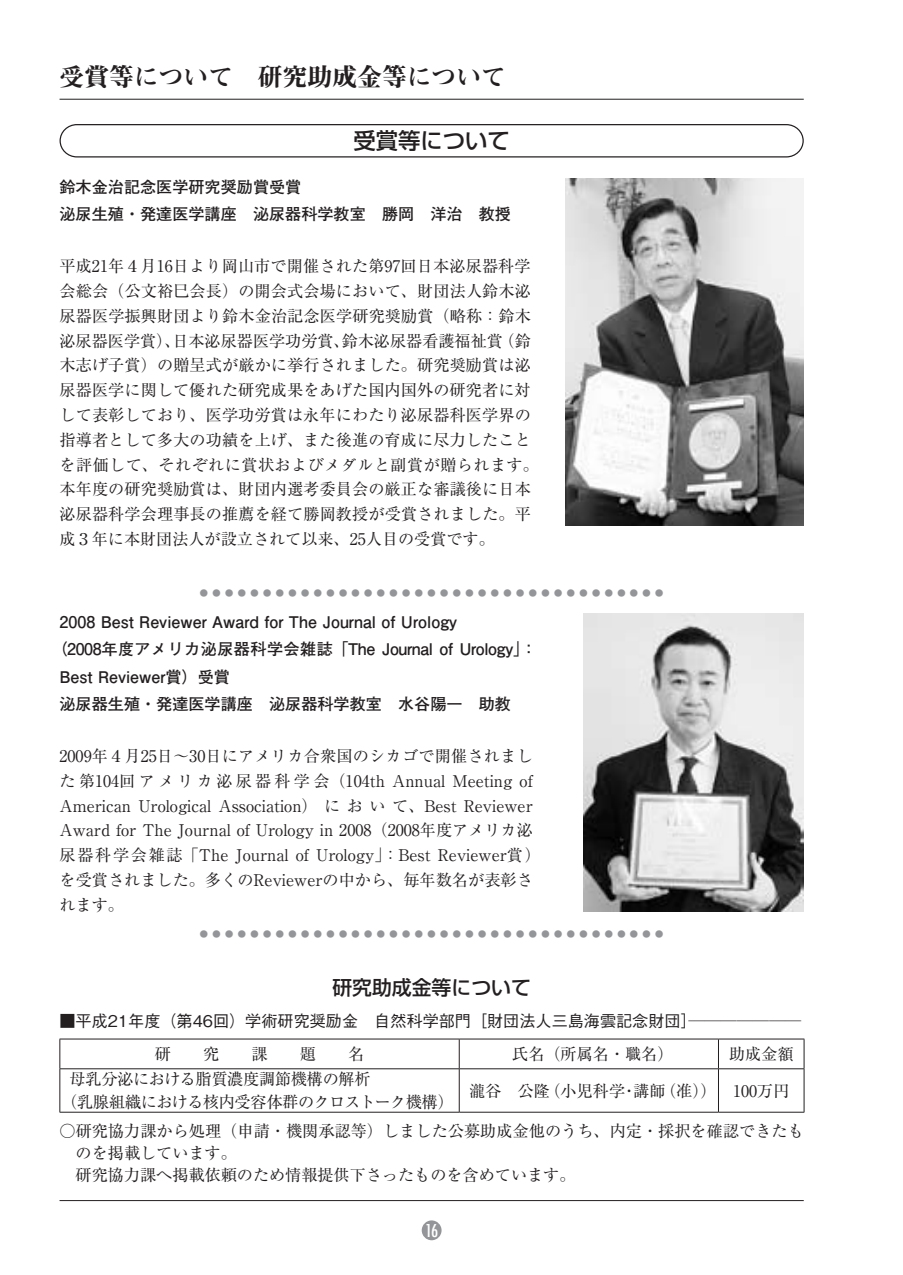
<style>
.page{position:relative;width:903px;height:1275px;background:#fff}
.page>*{position:absolute;margin:0;border:0;box-sizing:border-box;transform-origin:0 0}
.t1{font:500 42.18px "Ryumin Pr 5";color:#939598}
.t2{font:24.85px "Midashi Min Pr 5 MA31";color:#231f20}
.t3{font:500 22.4px "Shin Go Pr 5";color:#231f20}
.t4{font:500 19.78px "Shin Go Pr 5";color:#231f20}
.t5{font:500 condensed 17.32px "Futura";color:#fff}
.t6{font:16.1px/24.8px "Ryumin Pr 5";letter-spacing:.005em;color:#231f20}
.t7{font:700 16.1px/27.3px "Futo Go B101 Pr 5";color:#231f20}
.t8{font:500 16.1px/33.2px "Gothic BBB Pr 5";color:#231f20}
.t9{font:16.1px/22.4px "Ryumin Pr 5";letter-spacing:-.02em;color:#231f20}
.t10{font:700 16.1px "Futo Go B101 Pr 5";letter-spacing:-.025em;color:#231f20}
.s1{font-family:"Ryumin Pr 5";font-weight:400}
</style>
<div class="page">
<hr style="left:60px;top:99px;width:744px;height:1px;background:#231f20">
<hr style="left:60px;top:1200px;width:744px;height:1px;background:#231f20">
<div style="left:422px;top:1220px;width:19px;height:20px;background:#939598;border-radius:50%"></div>
<svg style="left:60px;top:124px;width:744px;height:34px"></svg>
<img style="left:584px;top:614px;width:220px;height:298px">
<img style="left:566px;top:179px;width:238px;height:347px">
<hr style="left:60px;top:1039px;width:399px;height:1px;background:#231f20">
<svg style="left:60px;top:1039px;width:1px;height:29px"></svg>
<hr style="left:459px;top:1039px;width:259px;height:1px;background:#231f20">
<svg style="left:459px;top:1039px;width:1px;height:29px"></svg>
<hr style="left:718px;top:1039px;width:86px;height:1px;background:#231f20">
<svg style="left:718px;top:1039px;width:1px;height:29px"></svg>
<svg style="left:804px;top:1039px;width:1px;height:29px"></svg>
<hr style="left:60px;top:1068px;width:399px;height:1px;background:#231f20">
<hr style="left:60px;top:1069px;width:1px;height:43px;background:#231f20">
<hr style="left:459px;top:1068px;width:259px;height:1px;background:#231f20">
<hr style="left:459px;top:1069px;width:1px;height:43px;background:#231f20">
<hr style="left:718px;top:1068px;width:86px;height:1px;background:#231f20">
<hr style="left:718px;top:1069px;width:1px;height:43px;background:#231f20">
<hr style="left:804px;top:1069px;width:1px;height:43px;background:#231f20">
<hr style="left:60px;top:1112px;width:399px;height:1px;background:#231f20">
<hr style="left:459px;top:1112px;width:259px;height:1px;background:#231f20">
<hr style="left:718px;top:1112px;width:86px;height:1px;background:#231f20">
<p class="t2" style="left:60px;top:58px;width:448px">受賞等について　研究助成金等について</p>
<p class="t3" style="left:353px;top:122px;width:158px">受賞等について</p>
<p class="t7" style="left:60px;top:172px;width:453px">鈴木金治記念医学研究奨励賞受賞<br>泌尿生殖・発達医学講座　泌尿器科学教室　勝岡　洋治　教授</p>
<p class="t6" style="left:60px;top:253px;width:481px">平成21年４月16日より岡山市で開催された第97回日本泌尿器科学会総会（公文裕巳会長）の開会式会場において、財団法人鈴木泌尿器医学振興財団より鈴木金治記念医学研究奨励賞（略称：鈴木泌尿器医学賞）、日本泌尿器医学功労賞、鈴木泌尿器看護福祉賞（鈴木志げ子賞）の贈呈式が厳かに挙行されました。研究奨励賞は泌尿器医学に関して優れた研究成果をあげた国内国外の研究者に対して表彰しており、医学功労賞は永年にわたり泌尿器科医学界の指導者として多大の功績を上げ、また後進の育成に尽力したことを評価して、それぞれに賞状およびメダルと副賞が贈られます。本年度の研究奨励賞は、財団内選考委員会の厳正な審議後に日本泌尿器科学会理事長の推薦を経て勝岡教授が受賞されました。平成３年に本財団法人が設立されて以来、25人目の受賞です。</p>
<p class="t1" style="left:183px;top:560px;width:499px">・・・・・・・・・・・・・・・・・・・・・・・・・・・・・・・・・・・・・</p>
<p class="t7" style="left:60px;top:607px;width:399px">2008 Best Reviewer Award for The Journal of Urology</p>
<p class="t10" style="left:51px;top:636px;width:487px">（2008年度アメリカ泌尿器科学会雑誌「The Journal of Urology」：</p>
<p class="t7" style="left:60px;top:662px;width:172px">Best Reviewer賞）受賞</p>
<p class="t7" style="left:60px;top:689px;width:453px">泌尿器生殖・発達医学講座　泌尿器科学教室　水谷陽一　助教</p>
<p class="t6" style="left:60px;top:742px;width:483px">2009年４月25日〜30日にアメリカ合衆国のシカゴで開催されました第104回アメリカ泌尿器科学会（104th Annual Meeting of American Urological Association）において、Best Reviewer Award for The Journal of Urology in 2008（2008年度アメリカ泌尿器科学会雑誌「The Journal of Urology」：Best Reviewer賞）を受賞されました。多くのReviewerの中から、毎年数名が表彰されます。</p>
<p class="t1" style="left:183px;top:901px;width:499px">・・・・・・・・・・・・・・・・・・・・・・・・・・・・・・・・・・・・・</p>
<p class="t4" style="left:332px;top:972px;width:200px">研究助成金等について</p>
<p class="t8" style="left:512px;top:1003px;width:290px;text-indent:-453px">■平成21年度（第46回）学術研究奨励金　自然科学部門［財団法人三島海雲記念財団］────────<span class="s1">氏名（所属名・職名）</span></p>
<p class="t6" style="left:729px;top:1040px;width:66px">助成金額</p>
<p class="t9" style="left:61px;top:1067px;width:394px;text-indent:8px">母乳分泌における脂質濃度調節機構の解析<br>（乳腺組織における核内受容体群のクロストーク機構）</p>
<p class="t6" style="left:469px;top:1077px;width:322px">瀧谷　公隆（小児科学・講師（准）） 100万円</p>
<p class="t6" style="left:60px;top:1117px;width:746px">○研究協力課から処理（申請・機関承認等）しました公募助成金他のうち、内定・採択を確認できたも</p>
<p class="t6" style="left:76px;top:1139px;width:163px">のを掲載しています。</p>
<p class="t6" style="left:60px;top:1162px;width:517px">　研究協力課へ掲載依頼のため情報提供下さったものを含めています。</p>
<p class="t5" style="left:425px;top:1219px;width:15px">16</p>
</div>
